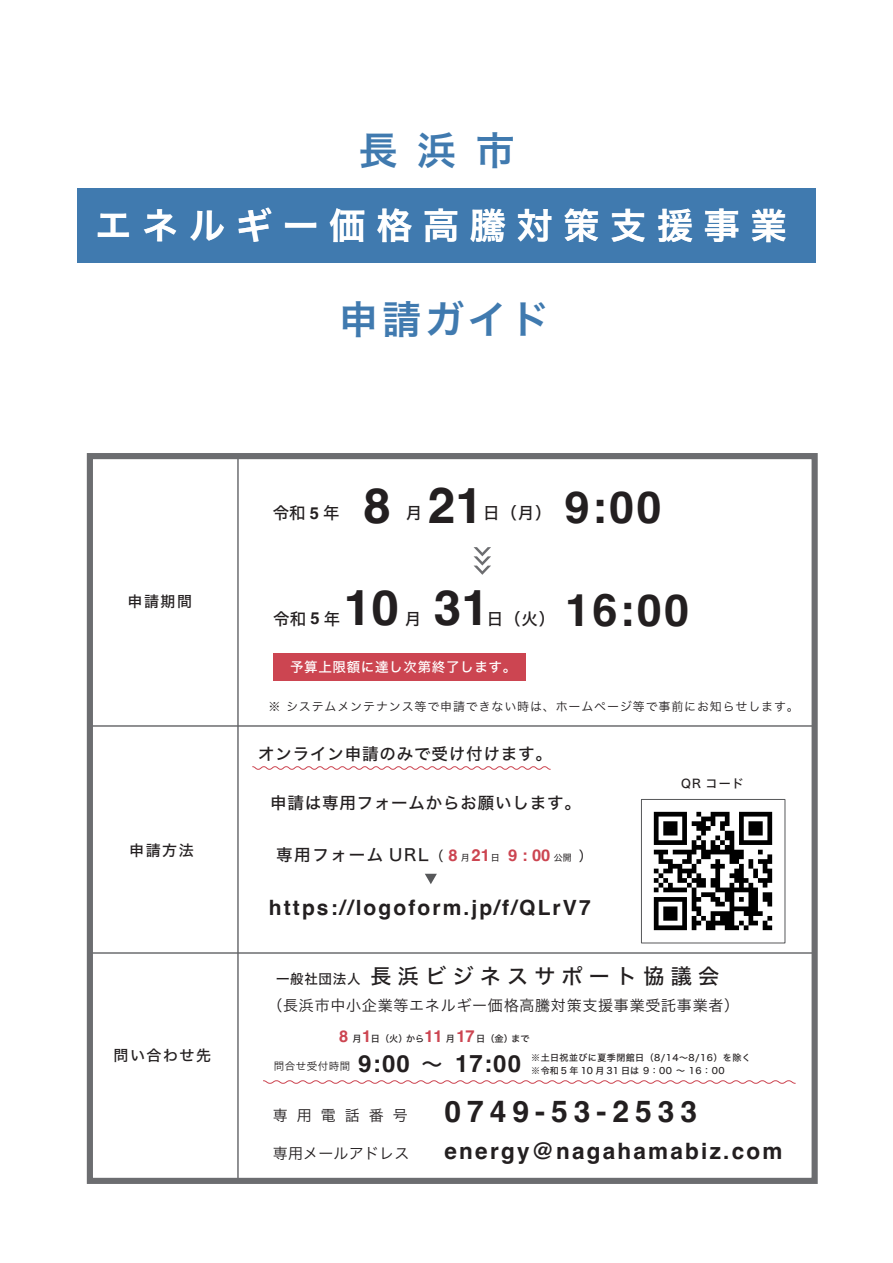
<style>
.page{position:relative;width:893px;height:1263px;background:#fff}
.page>*{position:absolute;margin:0;border:0;box-sizing:border-box;transform-origin:0 0}
.t1{font:700 49.5px/102.3px "Helvetica";color:#231f20}
.t2{font:700 45px "Helvetica";color:#231f20}
.t3{font:39px "Hiragino Sans W6";letter-spacing:.1em;color:#407aaf}
.t4{font:36px "Hiragino Sans W6";letter-spacing:.3em;color:#fff}
.t5{font:700 30px "Helvetica";letter-spacing:.2em;color:#231f20}
.t6{font:700 24px "Helvetica";color:#231f20}
.t7{font:700 22.5px "Helvetica";letter-spacing:.1em;color:#231f20}
.t8{font:700 21px "Helvetica";letter-spacing:.1em;color:#231f20}
.t9{font:21px "Hiragino Sans W5";letter-spacing:.3em;color:#231f20}
.t10{font:16.5px "Hiragino Sans W5";letter-spacing:.05em;color:#231f20}
.t11{font:700 16.5px "Helvetica";color:#cc4551}
.t12{font:16.5px "Hiragino Sans W5";letter-spacing:.1em;color:#231f20}
.t13{font:15px "Hiragino Sans W3";letter-spacing:.05em;color:#231f20}
.t14{font:15px "Hiragino Sans W5";letter-spacing:.1em;color:#231f20}
.t15{font:15px "Hiragino Sans W3";letter-spacing:.015em;color:#231f20}
.t16{font:13.5px "Hiragino Sans W5";letter-spacing:.05em;color:#fff}
.t17{font:13.5px "Hiragino Sans W4";color:#231f20}
.t18{font:12px "Hiragino Sans W3";letter-spacing:.07em;color:#231f20}
.t19{font:12px "Hiragino Sans W5";color:#231f20}
.t20{font:10.5px "Hiragino Sans W3";letter-spacing:.045em;color:#231f20}
.t21{font:9.15px "Hiragino Sans W5";color:#231f20}
.t22{font:9px "Hiragino Sans W5";letter-spacing:.05em;color:#231f20}
.t23{font:9px "Hiragino Sans W5";color:#231f20}
.t24{font:9px "Hiragino Sans W4";color:#231f20}
.s1{font-family:"Helvetica";font-weight:700}
.s2{font-size:13.5px}
.s3{font-family:"Helvetica";font-weight:700;font-size:16.5px;color:#cc4551}
.s4{font-family:"Hiragino Sans W5";font-weight:400;font-size:21px}
</style>
<div class="page">
<div style="left:87px;top:453px;width:731px;height:731px;border:6px solid #6c6d70"></div>
<div style="left:90px;top:456px;width:148px;height:270px;border:1px solid #6c6d70"></div>
<div style="left:90px;top:725px;width:148px;height:228px;border:1px solid #6c6d70"></div>
<div style="left:238px;top:725px;width:577px;height:228px;border:1px solid #6c6d70"></div>
<div style="left:90px;top:953px;width:148px;height:228px;border:1px solid #6c6d70"></div>
<div style="left:238px;top:953px;width:577px;height:228px;border:1px solid #6c6d70"></div>
<svg style="left:474px;top:547px;width:17px;height:28px"></svg>
<div style="left:274px;top:653px;width:252px;height:28px;background:#cc4551"></div>
<svg style="left:263px;top:1080px;width:533px;height:4px"></svg>
<svg style="left:252px;top:766px;width:299px;height:4px"></svg>
<svg style="left:425px;top:874px;width:12px;height:10px"></svg>
<div style="left:641px;top:799px;width:144px;height:144px;border:1px solid #57585a"></div>
<img style="left:642px;top:800px;width:142px;height:142px">
<div style="left:77px;top:188px;width:739px;height:75px;background:#407aaf"></div>
<h3 class="t3" style="left:359px;top:115px;width:157px">長浜市</h3>
<h3 class="t4" style="left:95px;top:193px;width:693px">エネルギー価格高騰対策支援事業</h3>
<h3 class="t3" style="left:339px;top:284px;width:212px">申請ガイド</h3>
<p class="t14" style="left:128px;top:588px;width:66px">申請期間</p>
<h1 class="t1" style="left:344px;top:460px;width:147px;text-indent:20px">8<br>10 31</h1>
<h1 class="t1" style="left:428px;top:460px;width:57px">21</h1>
<h2 class="t2" style="left:565px;top:480px;width:98px">9:00</h2>
<p class="t10" style="left:273px;top:498px;width:102px">令和 <span class="s1">5</span> 年　　</p>
<p class="t10" style="left:406px;top:498px;width:147px">月　 　 日（月）</p>
<h2 class="t2" style="left:565px;top:583px;width:126px">16:00</h2>
<p class="t10" style="left:273px;top:604px;width:283px">令和 <span class="s1">5</span> 年　　 　 月　　　 日（火）</p>
<p class="t16" style="left:290px;top:655px;width:228px">予算上限額に達し次第終了します。</p>
<p class="t18" style="left:268px;top:696px;width:532px">※ システムメンテナンス等で申請できない時は、ホームページ等で事前にお知らせします。</p>
<p class="t10" style="left:258px;top:739px;width:295px">オンライン申請のみで受け付けます。</p>
<p class="t10" style="left:270px;top:787px;width:313px">申請は専用フォームからお願いします。</p>
<p class="t19" style="left:681px;top:773px;width:64px">QR コード</p>
<p class="t14" style="left:129px;top:837px;width:66px">申請方法</p>
<p class="t12" style="left:276px;top:840px;width:154px">専用フォーム URL</p>
<p class="t11" style="left:449px;top:845px;width:103px">8 21 9 : 00</p>
<p class="t17" style="left:430px;top:843px;width:163px">（　　　　　　　　　　）</p>
<p class="t24" style="left:452px;top:849px;width:19px">　月</p>
<p class="t24" style="left:491px;top:849px;width:37px">日　　　</p>
<p class="t24" style="left:554px;top:849px;width:19px">公開</p>
<p class="t8" style="left:269px;top:895px;width:323px">https://logoform.jp/f/QLrV7</p>
<p class="t9" style="left:276px;top:957px;width:444px"><span class="s2">一般社団法人</span> 長浜ビジネスサポート協議会</p>
<p class="t13" style="left:267px;top:992px;width:473px">（長浜市中小企業等エネルギー価格高騰対策支援事業受託事業者）</p>
<p class="t21" style="left:339px;top:1030px;width:192px"><span class="s3">8 1</span>月　日（火）から　 　月　　 日（金）まで</p>
<p class="t11" style="left:424px;top:1026px;width:52px">11 17</p>
<p class="t14" style="left:114px;top:1042px;width:99px">問い合わせ先</p>
<p class="t22" style="left:531px;top:1050px;width:221px">※土日祝並びに夏季閉館日（8/14～8/16）を除く</p>
<p class="t20" style="left:274px;top:1056px;width:78px">問合せ受付時間</p>
<h3 class="t6" style="left:358px;top:1049px;width:164px">9:00 <span class="s4">～</span> 17:00</h3>
<p class="t23" style="left:531px;top:1063px;width:195px">※令和 5 年 10 月 31 日は 9：00 ～ 16：00</p>
<p class="t13" style="left:273px;top:1102px;width:136px">専用電話番号</p>
<p class="t15" style="left:273px;top:1140px;width:138px">専用メールアドレス</p>
<h3 class="t5" style="left:444px;top:1093px;width:254px">0749-53-2533</h3>
<h3 class="t7" style="left:444px;top:1137px;width:340px">energy@nagahamabiz.com</h3>
</div>
